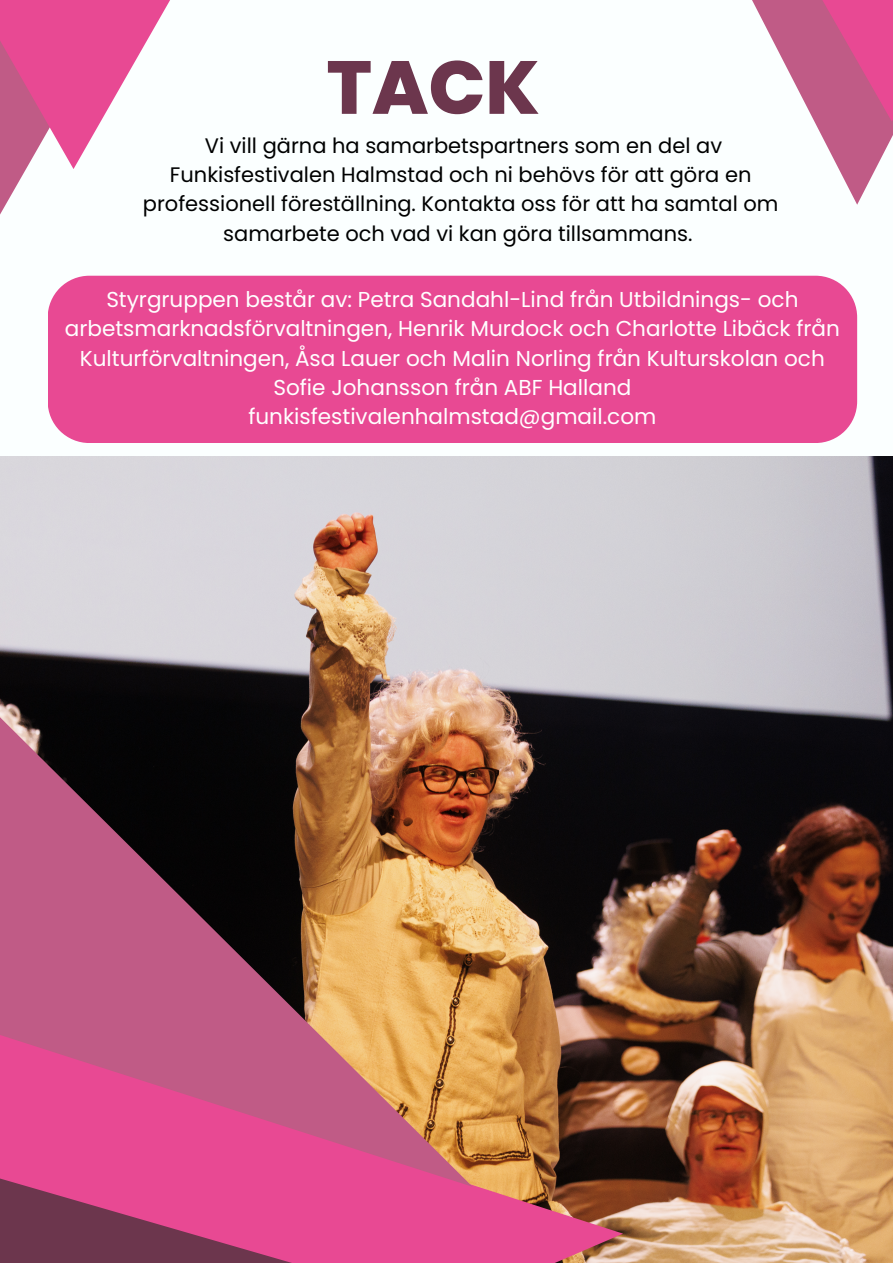
<style>
.page{position:relative;width:893px;height:1264px;background:#fff}
.page>*{position:absolute;margin:0;border:0;box-sizing:border-box;transform-origin:0 0}
.t1{font:800 75px "Poppins";color:#6c364d}
.t2{font:21.6px/29.2px "Poppins";color:#fff;text-align:center}
.t3{font:21px/29.2px "Poppins";color:#000;text-align:center}
</style>
<div class="page">
<div style="left:0;top:0;width:892px;height:1262px;background:#fbffff"></div>
<img style="left:0;top:456px;width:892px;height:806px">
<svg style="left:472px;top:967px;width:151px;height:295px;background:#955d40"></svg>
<svg style="left:0;top:599px;width:472px;height:482px;background:#94625d"></svg>
<svg style="left:0;top:1081px;width:539px;height:181px;background:#d1537e"></svg>
<svg style="left:752px;top:0;width:140px;height:205px"></svg>
<svg style="left:757px;top:0;width:135px;height:122px;fill:#c05b86"></svg>
<svg style="left:0;top:169px;width:26px;height:46px"></svg>
<svg style="left:0;top:0;width:170px;height:169px;fill:#e84993"></svg>
<div style="left:48px;top:276px;width:809px;height:167px;background:#e84993"></div>
<p class="t1" style="left:326px;top:35px;width:215px">TACK</p>
<p class="t3" style="left:143px;top:131px;width:637px">Vi vill gärna ha samarbetspartners som en del av Funkisfestivalen Halmstad och ni behövs för att göra en professionell föreställning. Kontakta oss för att ha samtal om samarbete och vad vi kan göra tillsammans.</p>
<p class="t2" style="left:65px;top:285px;width:776px">Styrgruppen består av: Petra Sandahl-Lind från Utbildnings- och arbetsmarknadsförvaltningen, Henrik Murdock och Charlotte Libäck från Kulturförvaltningen, Åsa Lauer och Malin Norling från Kulturskolan och Sofie Johansson från ABF Halland</p>
<p class="t2" style="left:248px;top:402px;width:409px">funkisfestivalenhalmstad@gmail.com</p>
</div>
